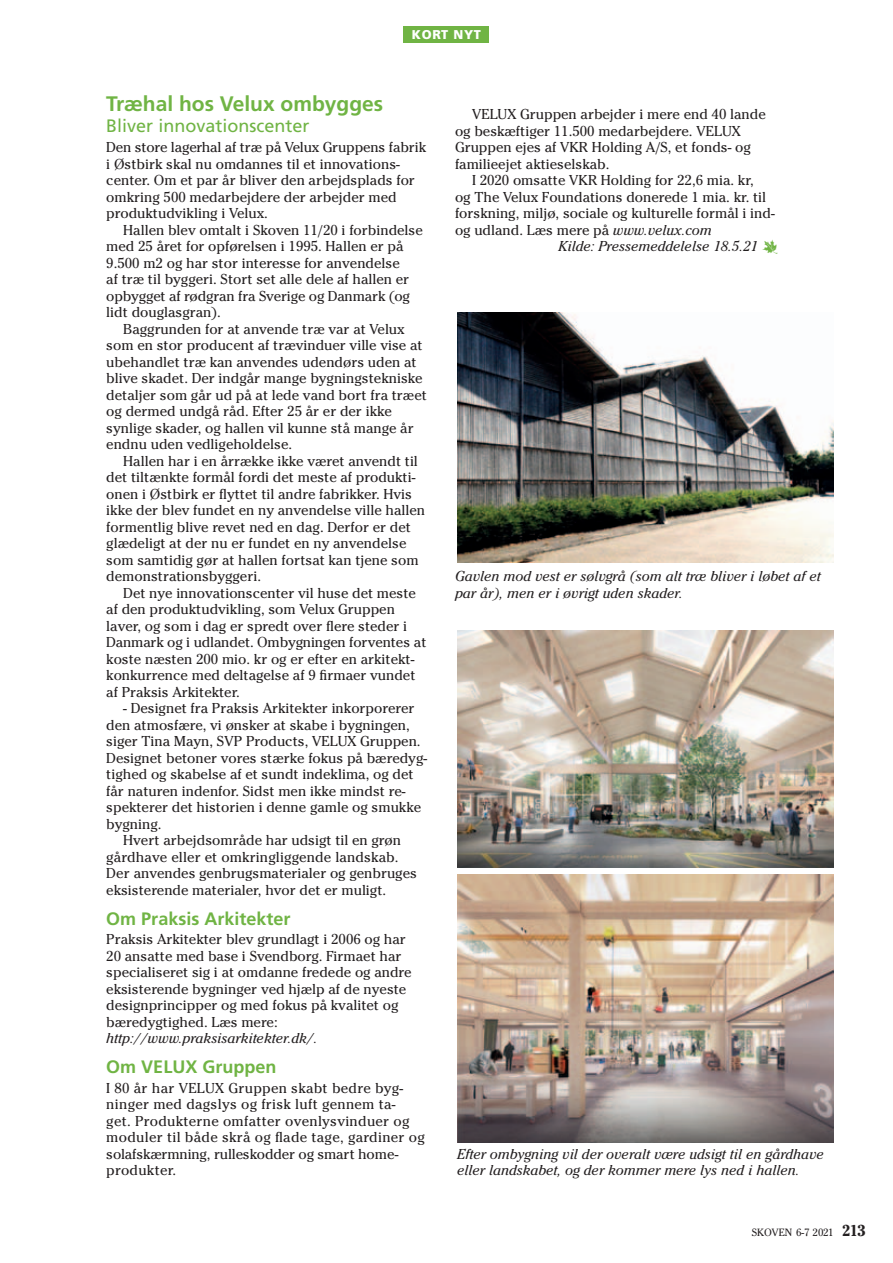
<style>
.page{position:relative;width:893px;height:1263px;background:#fff}
.page>*{position:absolute;margin:0;border:0;box-sizing:border-box;transform-origin:0 0}
.t1{font:700 21px "Frutiger LT Std";color:#70b444}
.t2{font:700 18px "Frutiger LT Std";color:#70b444}
.t3{font:18px "Frutiger LT Std";color:#70b444}
.t4{font:14.25px/16.5px "Cheltenham Std";color:#231f20}
.t5{font:italic 14.25px/16.5px "Cheltenham Std";color:#231f20}
.t6{font:14.25px/16.5px "Cheltenham Std";letter-spacing:.02em;color:#231f20}
.t7{font:900 12.75px "Frutiger LT Std";letter-spacing:.05em;color:#fff}
.t8{font:10.5px "Cheltenham Std";color:#231f20}
.s1{font-style:italic}
.s2{font-family:"Df Incidentals";font-style:normal;color:#70b444}
.s3{font-weight:700;font-size:15.75px}
</style>
<div class="page">
<div style="left:404px;top:26px;width:85px;height:17px;background:#70b444"></div>
<img style="left:457px;top:313px;width:376px;height:250px">
<img style="left:457px;top:631px;width:376px;height:237px">
<img style="left:457px;top:874px;width:376px;height:268px">
<p class="t7" style="left:412px;top:27px;width:71px">KORT NYT</p>
<p class="t7" style="left:437px;top:27px;width:21px">XX</p>
<h1 class="t1" style="left:106px;top:95px;width:278px">Træhal hos Velux ombygges</h1>
<p class="t3" style="left:106px;top:119px;width:205px">Bliver innovationscenter</p>
<p class="t4" style="left:106px;top:140px;width:322px">Den store lagerhal af træ på Velux Gruppens fabrik i Østbirk skal nu omdannes til et innovations&shy;center. Om et par år bliver den arbejdsplads for omkring 500 medarbejdere der arbejder med produktudvikling i Velux.</p>
<p class="t4" style="left:106px;top:223px;width:318px;text-indent:17px">Hallen blev omtalt i Skoven 11/20 i forbindelse med 25 året for opførelsen i 1995. Hallen er på 9.500 m2 og har stor interesse for anvendelse<br>af træ til byggeri. Stort set alle dele af hallen er opbygget af rødgran fra Sverige og Danmark (og lidt douglasgran).</p>
<p class="t4" style="left:106px;top:322px;width:322px;text-indent:17px">Baggrunden for at anvende træ var at Velux som en stor producent af trævinduer ville vise at ubehandlet træ kan anvendes udendørs uden at blive skadet. Der indgår mange bygningstekniske detaljer som går ud på at lede vand bort fra træet og dermed undgå råd. Efter 25 år er der ikke synlige skader, og hallen vil kunne stå mange år endnu uden vedligeholdelse.</p>
<p class="t4" style="left:106px;top:454px;width:320px;text-indent:17px">Hallen har i en årrække ikke været anvendt til det tiltænkte formål fordi det meste af produkti&shy;onen i Østbirk er flyttet til andre fabrikker. Hvis ikke der blev fundet en ny anvendelse ville hallen formentlig blive revet ned en dag. Derfor er det glædeligt at der nu er fundet en ny anvendelse som samtidig gør at hallen fortsat kan tjene som demonstrationsbyggeri.</p>
<p class="t4" style="left:106px;top:586px;width:322px;text-indent:17px">Det nye innovationscenter vil huse det meste af den produktudvikling, som Velux Gruppen laver, og som i dag er spredt over flere steder i Danmark og i udlandet. Ombygningen forventes at koste næsten 200 mio. kr og er efter en arkitekt&shy;konkurrence med deltagelse af 9 firmaer vundet af Praksis Arkitekter.</p>
<p class="t4" style="left:123px;top:701px;width:293px">- Designet fra Praksis Arkitekter inkorporerer</p>
<p class="t4" style="left:106px;top:718px;width:305px">den atmosfære, vi ønsker at skabe i bygningen,</p>
<p class="t4" style="left:106px;top:734px;width:316px">siger Tina Mayn, SVP Products, VELUX Gruppen.</p>
<p class="t4" style="left:106px;top:751px;width:322px">Designet betoner vores stærke fokus på bæredyg-</p>
<p class="t4" style="left:106px;top:767px;width:309px">tighed og skabelse af et sundt indeklima, og det</p>
<p class="t4" style="left:106px;top:784px;width:301px">får naturen indenfor. Sidst men ikke mindst re-</p>
<p class="t4" style="left:106px;top:800px;width:316px">spekterer det historien i denne gamle og smukke</p>
<p class="t4" style="left:106px;top:817px;width:57px">bygning.</p>
<p class="t4" style="left:123px;top:833px;width:279px">Hvert arbejdsområde har udsigt til en grøn</p>
<p class="t4" style="left:106px;top:850px;width:294px">gårdhave eller et omkringliggende landskab.</p>
<p class="t4" style="left:106px;top:866px;width:312px">Der anvendes genbrugsmaterialer og genbruges</p>
<p class="t4" style="left:106px;top:883px;width:281px">eksisterende materialer, hvor det er muligt.</p>
<p class="t2" style="left:106px;top:911px;width:186px">Om Praksis Arkitekter</p>
<p class="t4" style="left:106px;top:932px;width:307px">Praksis Arkitekter blev grundlagt i 2006 og har 20 ansatte med base i Svendborg. Firmaet har specialiseret sig i at omdanne fredede og andre eksisterende bygninger ved hjælp af de nyeste designprincipper og med fokus på kvalitet og bæredygtighed. Læs mere:</p>
<p class="t5" style="left:106px;top:1031px;width:213px">http://www.praksisarkitekter.dk/.</p>
<p class="t2" style="left:106px;top:1060px;width:172px">Om VELUX Gruppen</p>
<p class="t6" style="left:106px;top:1081px;width:320px">I 80 år har VELUX Gruppen skabt bedre byg&shy;ninger med dagslys og frisk luft gennem ta-<br>get. Produkterne omfatter ovenlysvinduer og moduler til både skrå og flade tage, gardiner og solafskærmning, rulleskodder og smart home&shy;produkter.</p>
<p class="t4" style="left:455px;top:107px;width:312px;text-indent:17px">VELUX Gruppen arbejder i mere end 40 lande og beskæftiger 11.500 medarbejdere. VELUX Gruppen ejes af VKR Holding A/S, et fonds- og familieejet aktieselskab.</p>
<p class="t4" style="left:472px;top:173px;width:283px">I 2020 omsatte VKR Holding for 22,6 mia. kr,</p>
<p class="t4" style="left:455px;top:190px;width:313px">og The Velux Foundations donerede 1 mia. kr. til</p>
<p class="t4" style="left:455px;top:206px;width:321px">forskning, miljø, sociale og kulturelle formål i ind-</p>
<p class="t4" style="left:455px;top:223px;width:258px">og udland. Læs mere på <span class="s1">www.velux.com</span></p>
<p class="t5" style="left:558px;top:239px;width:221px">Kilde: Pressemeddelelse 18.5.21 <span class="s2">b</span></p>
<p class="t5" style="left:455px;top:569px;width:367px">Gavlen mod vest er sølvgrå (som alt træ bliver i løbet af et par år), men er i øvrigt uden skader.</p>
<p class="t5" style="left:457px;top:1147px;width:368px">Efter ombygning vil der overalt være udsigt til en gårdhave eller landskabet, og der kommer mere lys ned i hallen.</p>
<p class="t8" style="left:752px;top:1228px;width:115px">SKOVEN 6-7 2021 <span class="s3">213</span></p>
</div>
